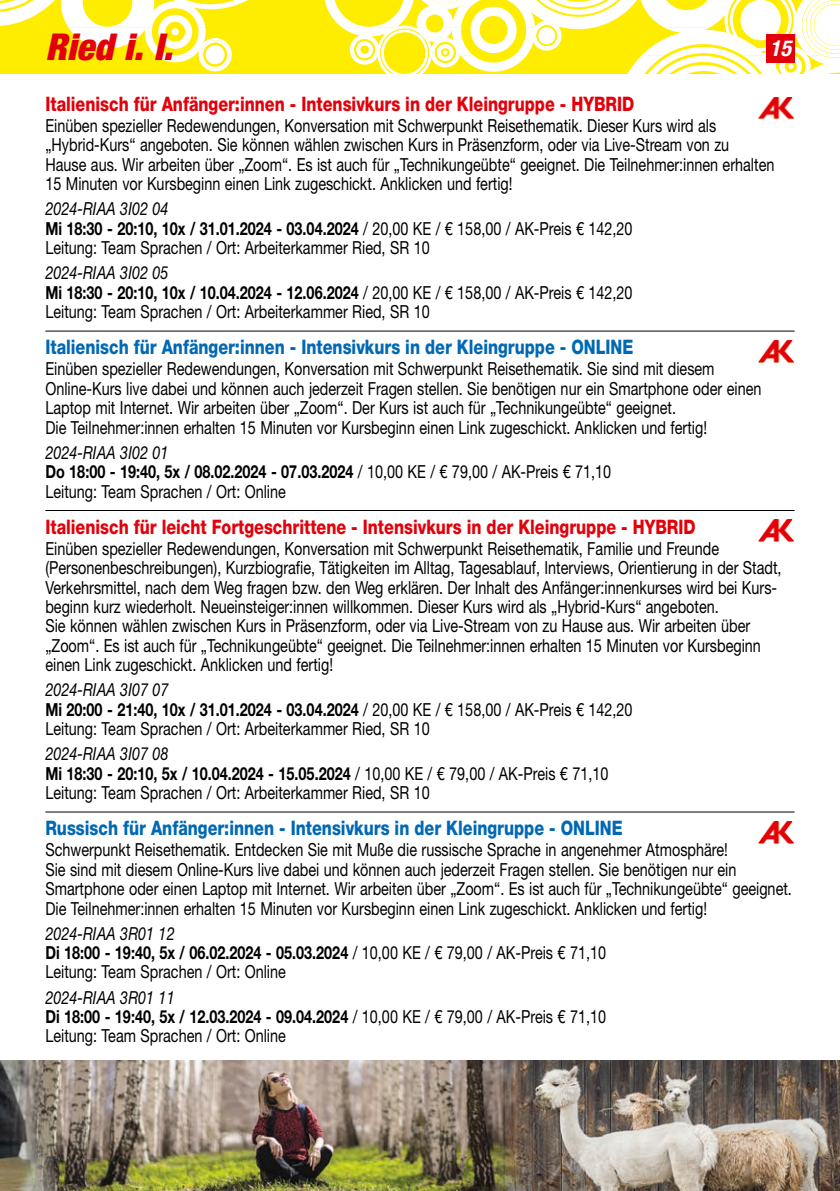
<style>
.page{position:relative;width:840px;height:1191px;background:#fff}
.page>*{position:absolute;margin:0;border:0;box-sizing:border-box;transform-origin:0 0}
.t1{font:italic 900 condensed 37px "Helvetica Neue LT Std";color:#e3000b}
.t2{font:italic 700 condensed 22px "Helvetica Neue LT Std";color:#fff}
.t3{font:800 20px "Helvetica Neue LT Std";color:#e3000b;scale:.8 1}
.t4{font:800 20px "Helvetica Neue LT Std";color:#0068b4;scale:.8 1}
.t5{font:18px/19.4px "Helvetica Neue LT Std";color:#000;scale:.8 1}
.s1{font-style:italic}
.s2{font-weight:700}
</style>
<div class="page">
<svg style="left:0;top:0;width:839px;height:74px"></svg>
<div style="left:765px;top:34px;width:29px;height:28px;background:#e3000b"></div>
<hr style="left:45px;top:330px;width:749px;height:1px;background:#000">
<hr style="left:45px;top:510px;width:749px;height:1px;background:#000">
<hr style="left:45px;top:811px;width:749px;height:1px;background:#000">
<img style="left:758px;top:97px;width:35px;height:23px">
<img style="left:758px;top:340px;width:35px;height:23px">
<img style="left:758px;top:520px;width:35px;height:22px">
<img style="left:758px;top:821px;width:35px;height:23px">
<img style="left:0;top:1060px;width:839px;height:131px">
<h1 class="t1" style="left:45px;top:24px;width:129px">Ried i. I.</h1>
<p class="t2" style="left:769px;top:35px;width:23px">15</p>
<p class="t3" style="left:45px;top:92px;width:737px">Italienisch für Anfänger:innen - Intensivkurs in der Kleingruppe - HYBRID</p>
<p class="t5" style="left:45px;top:116px;width:912px">Einüben spezieller Redewendungen, Konversation mit Schwerpunkt Reisethematik. Dieser Kurs wird als „Hybrid-Kurs“ angeboten. Sie können wählen zwischen Kurs in Präsenzform, oder via Live-Stream von zu Hause aus. Wir arbeiten über „Zoom“. Es ist auch für „Technikungeübte“ geeignet. Die Teilnehmer:innen erhalten 15 Minuten vor Kursbeginn einen Link zugeschickt. Anklicken und fertig!</p>
<p class="t5" style="left:45px;top:199px;width:735px"><span class="s1">2024-RIAA 3I02 04<br></span><span class="s2">Mi 18:30 - 20:10, 10x / 31.01.2024 - 03.04.2024</span> / 20,00 KE / € 158,00 / AK-Preis € 142,20<br>Leitung: Team Sprachen / Ort: Arbeiterkammer Ried, SR 10</p>
<p class="t5" style="left:45px;top:263px;width:735px"><span class="s1">2024-RIAA 3I02 05<br></span><span class="s2">Mi 18:30 - 20:10, 10x / 10.04.2024 - 12.06.2024</span> / 20,00 KE / € 158,00 / AK-Preis € 142,20<br>Leitung: Team Sprachen / Ort: Arbeiterkammer Ried, SR 10</p>
<p class="t4" style="left:45px;top:335px;width:736px">Italienisch für Anfänger:innen - Intensivkurs in der Kleingruppe - ONLINE</p>
<p class="t5" style="left:45px;top:359px;width:896px">Einüben spezieller Redewendungen, Konversation mit Schwerpunkt Reisethematik. Sie sind mit diesem Online-Kurs live dabei und können auch jederzeit Fragen stellen. Sie benötigen nur ein Smartphone oder einen Laptop mit Internet. Wir arbeiten über „Zoom“. Der Kurs ist auch für „Technikungeübte“ geeignet.<br>Die Teilnehmer:innen erhalten 15 Minuten vor Kursbeginn einen Link zugeschickt. Anklicken und fertig!</p>
<p class="t5" style="left:45px;top:442px;width:708px"><span class="s1">2024-RIAA 3I02 01<br></span><span class="s2">Do 18:00 - 19:40, 5x / 08.02.2024 - 07.03.2024</span> / 10,00 KE / € 79,00 / AK-Preis € 71,10<br>Leitung: Team Sprachen / Ort: Online</p>
<p class="t3" style="left:45px;top:514px;width:813px">Italienisch für leicht Fortgeschrittene - Intensivkurs in der Kleingruppe - HYBRID</p>
<p class="t5" style="left:45px;top:538px;width:921px">Einüben spezieller Redewendungen, Konversation mit Schwerpunkt Reisethematik, Familie und Freunde (Personenbeschreibungen), Kurzbiografie, Tätigkeiten im Alltag, Tagesablauf, Interviews, Orientierung in der Stadt, Verkehrsmittel, nach dem Weg fragen bzw. den Weg erklären. Der Inhalt des Anfänger:innenkurses wird bei Kurs&shy;beginn kurz wiederholt. Neueinsteiger:innen willkommen. Dieser Kurs wird als „Hybrid-Kurs“ angeboten.<br>Sie können wählen zwischen Kurs in Präsenzform, oder via Live-Stream von zu Hause aus. Wir arbeiten über „Zoom“. Es ist auch für „Technikungeübte“ geeignet. Die Teilnehmer:innen erhalten 15 Minuten vor Kursbeginn einen Link zugeschickt. Anklicken und fertig!</p>
<p class="t5" style="left:45px;top:680px;width:735px"><span class="s1">2024-RIAA 3I07 07<br></span><span class="s2">Mi 20:00 - 21:40, 10x / 31.01.2024 - 03.04.2024</span> / 20,00 KE / € 158,00 / AK-Preis € 142,20<br>Leitung: Team Sprachen / Ort: Arbeiterkammer Ried, SR 10</p>
<p class="t5" style="left:45px;top:744px;width:705px"><span class="s1">2024-RIAA 3I07 08<br></span><span class="s2">Mi 18:30 - 20:10, 5x / 10.04.2024 - 15.05.2024</span> / 10,00 KE / € 79,00 / AK-Preis € 71,10<br>Leitung: Team Sprachen / Ort: Arbeiterkammer Ried, SR 10</p>
<p class="t4" style="left:45px;top:816px;width:722px">Russisch für Anfänger:innen - Intensivkurs in der Kleingruppe - ONLINE</p>
<p class="t5" style="left:45px;top:840px;width:934px">Schwerpunkt Reisethematik. Entdecken Sie mit Muße die russische Sprache in angenehmer Atmosphäre!<br>Sie sind mit diesem Online-Kurs live dabei und können auch jederzeit Fragen stellen. Sie benötigen nur ein Smartphone oder einen Laptop mit Internet. Wir arbeiten über „Zoom“. Es ist auch für „Technikungeübte“ geeignet.<br>Die Teilnehmer:innen erhalten 15 Minuten vor Kursbeginn einen Link zugeschickt. Anklicken und fertig!</p>
<p class="t5" style="left:45px;top:923px;width:702px"><span class="s1">2024-RIAA 3R01 12<br></span><span class="s2">Di 18:00 - 19:40, 5x / 06.02.2024 - 05.03.2024</span> / 10,00 KE / € 79,00 / AK-Preis € 71,10<br>Leitung: Team Sprachen / Ort: Online</p>
<p class="t5" style="left:45px;top:987px;width:702px"><span class="s1">2024-RIAA 3R01 11<br></span><span class="s2">Di 18:00 - 19:40, 5x / 12.03.2024 - 09.04.2024</span> / 10,00 KE / € 79,00 / AK-Preis € 71,10<br>Leitung: Team Sprachen / Ort: Online</p>
</div>
